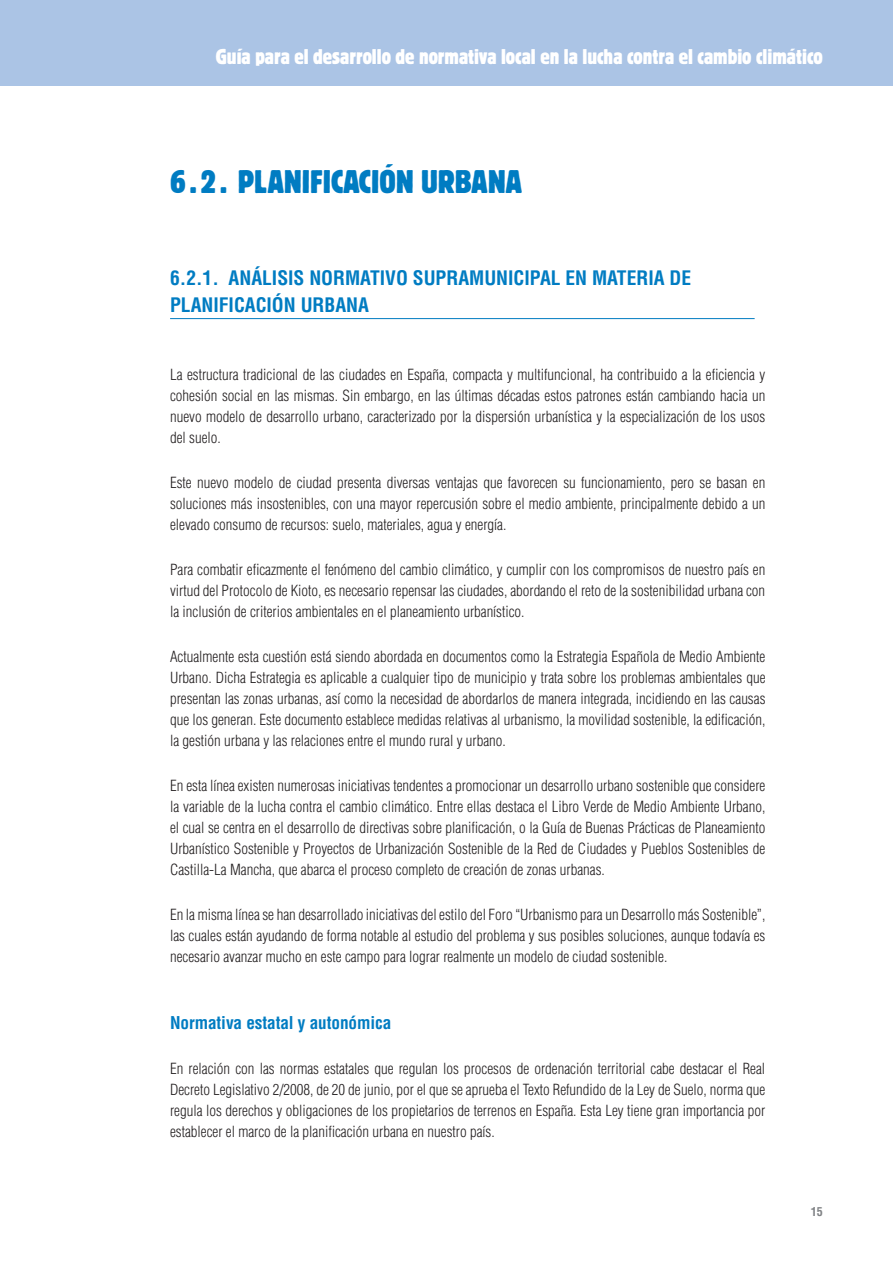
<style>
.page{position:relative;width:893px;height:1263px;background:#fff}
.page>*{position:absolute;margin:0;border:0;box-sizing:border-box;transform-origin:0 0}
.Título_0_0_0{font:34.5px "C Block";color:#007cc2}
.t1{font:22.5px "C Block";color:#fff}
.titulo_03{font:700 condensed 19.5px/27px "Helvetica";color:#007cc2}
.t2{font:700 condensed 17.25px "Helvetica";letter-spacing:-.005em;color:#007cc2}
.t3{font:300 condensed 15px/21px "Helvetica";color:#231f20;text-align:justify}
.t4{font:700 condensed 12px "Helvetica";color:#808285}
</style>
<div class="page">
<div style="left:0;top:0;width:893px;height:85px;background:#abc4e5"></div>
<hr style="left:170px;top:318px;width:585px;height:1px;background:#007cc2">
<h2 class="t1" style="left:216px;top:41px;width:608px">Guía para el desarrollo de normativa local en la lucha contra el cambio climático</h2>
<p class="Título_0_0_0" style="left:170px;top:159px;width:353px">6.2. PLANIFICACIÓN URBANA</p>
<p class="titulo_03" style="left:170px;top:264px;width:523px">6.2.1. ANÁLISIS NORMATIVO SUPRAMUNICIPAL EN MATERIA DE<br>PLANIFICACIÓN URBANA</p>
<p class="t3" style="left:170px;top:364px;width:597px">La estructura tradicional de las ciudades en España, compacta y multifuncional, ha contribuido a la eficiencia y cohesión social en las mismas. Sin embargo, en las últimas décadas estos patrones están cambiando hacia un nuevo modelo de desarrollo urbano, caracterizado por la dispersión urbanística y la especialización de los usos del suelo.</p>
<p class="t3" style="left:170px;top:472px;width:597px">Este nuevo modelo de ciudad presenta diversas ventajas que favorecen su funcionamiento, pero se basan en soluciones más insostenibles, con una mayor repercusión sobre el medio ambiente, principalmente debido a un elevado consumo de recursos: suelo, materiales, agua y energía.</p>
<p class="t3" style="left:170px;top:559px;width:597px">Para combatir eficazmente el fenómeno del cambio climático, y cumplir con los compromisos de nuestro país en virtud del Protocolo de Kioto, es necesario repensar las ciudades, abordando el reto de la sostenibilidad urbana con la inclusión de criterios ambientales en el planeamiento urbanístico.</p>
<p class="t3" style="left:170px;top:646px;width:597px">Actualmente esta cuestión está siendo abordada en documentos como la Estrategia Española de Medio Ambiente Urbano. Dicha Estrategia es aplicable a cualquier tipo de municipio y trata sobre los problemas ambientales que presentan las zonas urbanas, así como la necesidad de abordarlos de manera integrada, incidiendo en las causas que los generan. Este documento establece medidas relativas al urbanismo, la movilidad sostenible, la edificación, la gestión urbana y las relaciones entre el mundo rural y urbano.</p>
<p class="t3" style="left:170px;top:775px;width:597px">En esta línea existen numerosas iniciativas tendentes a promocionar un desarrollo urbano sostenible que considere la variable de la lucha contra el cambio climático. Entre ellas destaca el Libro Verde de Medio Ambiente Urbano, el cual se centra en el desarrollo de directivas sobre planificación, o la Guía de Buenas Prácticas de Planeamiento Urbanístico Sostenible y Proyectos de Urbanización Sostenible de la Red de Ciudades y Pueblos Sostenibles de Castilla-La Mancha, que abarca el proceso completo de creación de zonas urbanas.</p>
<p class="t3" style="left:170px;top:904px;width:597px">En la misma línea se han desarrollado iniciativas del estilo del Foro “Urbanismo para un Desarrollo más Sostenible”, las cuales están ayudando de forma notable al estudio del problema y sus posibles soluciones, aunque todavía es necesario avanzar mucho en este campo para lograr realmente un modelo de ciudad sostenible.</p>
<p class="t2" style="left:170px;top:1012px;width:223px">Normativa estatal y autonómica</p>
<p class="t3" style="left:170px;top:1058px;width:597px">En relación con las normas estatales que regulan los procesos de ordenación territorial cabe destacar el Real Decreto Legislativo 2/2008, de 20 de junio, por el que se aprueba el Texto Refundido de la Ley de Suelo, norma que regula los derechos y obligaciones de los propietarios de terrenos en España. Esta Ley tiene gran importancia por establecer el marco de la planificación urbana en nuestro país.</p>
<p class="t4" style="left:811px;top:1204px;width:13px">15</p>
</div>
